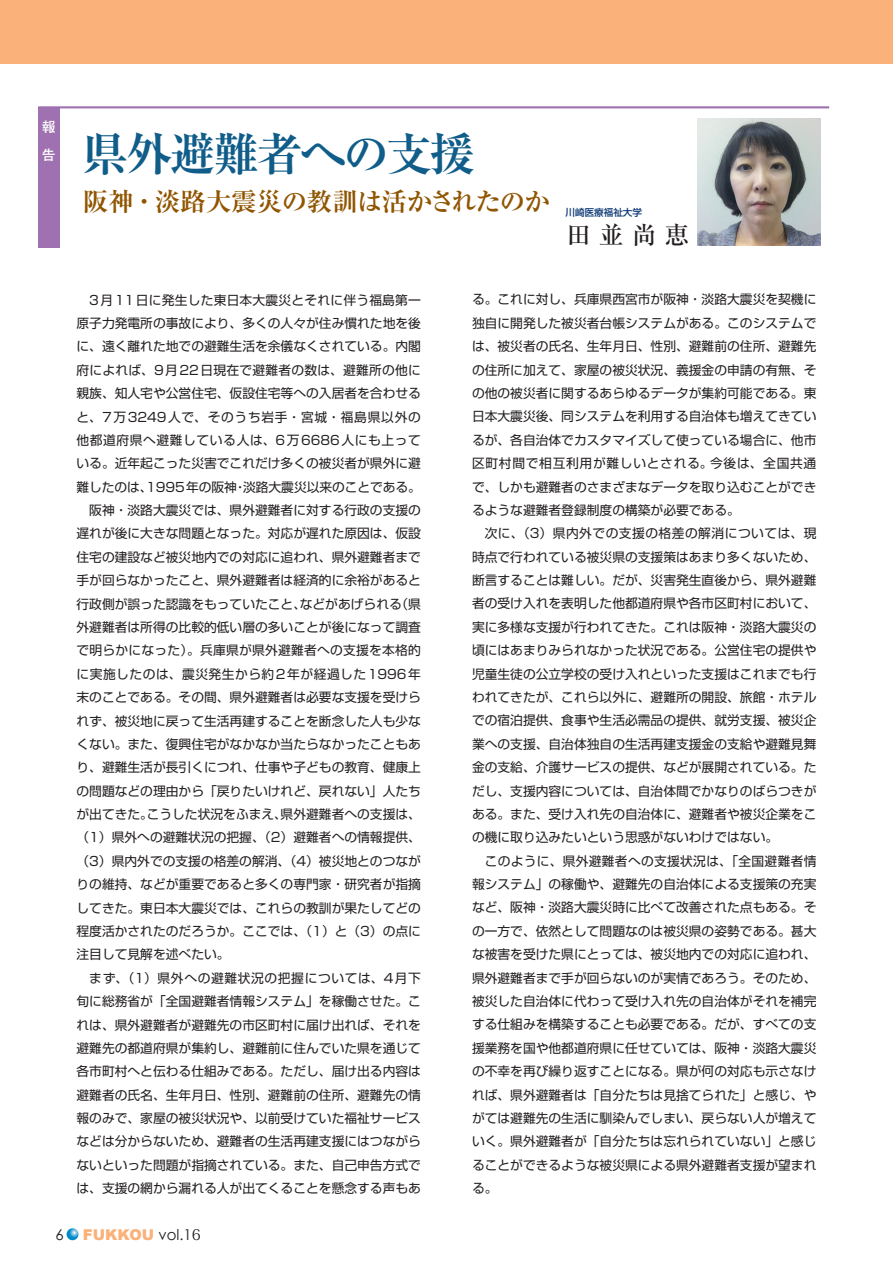
<style>
.page{position:relative;width:893px;height:1263px;background:#fff}
.page>*{position:absolute;margin:0;border:0;box-sizing:border-box;transform-origin:0 0}
.t1{font:700 45.75px "Ryumin Pro";letter-spacing:-.05em;color:#105d8a}
.t2{font:700 25.5px "Ryumin Pro";letter-spacing:-.02em;color:#905500}
.t3{font:500 24.45px "Ryumin Pro";color:#231f20}
.t4{font:900 14.85px "Arial";color:#fab27a}
.t5{font:14.85px "Century Gothic";color:#231f20}
.t6{font:700 13.8px/27.6px "Futo Go B101 Pro";color:#fff}
.t7{font:12.75px/23.4px "Shin Go Pro";color:#231f20;text-align:justify}
.t8{font:12.75px "Shin Go Pro";letter-spacing:.02em;color:#231f20}
.t9{font:12.75px "Shin Go Pro";letter-spacing:.055em;color:#231f20}
.t10{font:12.75px "Shin Go Pro";letter-spacing:.045em;color:#231f20}
.t11{font:12.75px "Shin Go Pro";letter-spacing:.04em;color:#231f20}
.t12{font:12.75px "Shin Go Pro";letter-spacing:.05em;color:#231f20}
.t13{font:500 9.6px "Shin Go Pro";color:#0a3672}
.s1{font-family:"Century Gothic";font-weight:400;color:#231f20}
.s2{font-family:"Koz Min Pro";font-weight:400;color:#231f20}
</style>
<div class="page">
<svg style="left:67px;top:1228px;width:11px;height:12px"></svg>
<div style="left:38px;top:107px;width:22px;height:141px;background:#9f71b0"></div>
<hr style="left:38px;top:106px;width:791px;height:2px;background:#9f71b0">
<img style="left:697px;top:118px;width:124px;height:128px">
<div style="left:0;top:0;width:893px;height:64px;background:#fab27a"></div>
<p class="t6" style="left:42px;top:111px;width:15px">報告</p>
<h1 class="t1" style="left:83px;top:118px;width:394px">県外避難者への支援</h1>
<h2 class="t2" style="left:83px;top:181px;width:468px">阪神・淡路大震災の教訓は活かされたのか</h2>
<p class="t13" style="left:566px;top:204px;width:78px">川崎医療福祉大学</p>
<h3 class="t3" style="left:567px;top:215px;width:124px">田 並 尚 恵</h3>
<p class="t7" style="left:89px;top:287px;width:333px">3月11日に発生した東日本大震災とそれに伴う福島第一</p>
<p class="t7" style="left:77px;top:310px;width:346px">原子力発電所の事故により、多くの人々が住み慣れた地を後</p>
<p class="t7" style="left:77px;top:333px;width:346px">に、遠く離れた地での避難生活を余儀なくされている。内閣</p>
<p class="t8" style="left:77px;top:359px;width:346px">府によれば、9月22日現在で避難者の数は、避難所の他に</p>
<p class="t7" style="left:77px;top:380px;width:346px">親族、知人宅や公営住宅、仮設住宅等への入居者を合わせる</p>
<p class="t9" style="left:77px;top:406px;width:346px">と、7万3249人で、そのうち岩手・宮城・福島県以外の</p>
<p class="t10" style="left:77px;top:430px;width:346px">他都道府県へ避難している人は、6万6686人にも上って</p>
<p class="t7" style="left:77px;top:450px;width:346px">いる。近年起こった災害でこれだけ多くの被災者が県外に避</p>
<p class="t7" style="left:77px;top:474px;width:346px">難したのは、1995年の阪神・淡路大震災以来のことである。</p>
<p class="t7" style="left:89px;top:497px;width:333px">阪神・淡路大震災では、県外避難者に対する行政の支援の</p>
<p class="t7" style="left:77px;top:520px;width:346px">遅れが後に大きな問題となった。対応が遅れた原因は、仮設</p>
<p class="t7" style="left:77px;top:544px;width:346px">住宅の建設など被災地内での対応に追われ、県外避難者まで</p>
<p class="t7" style="left:77px;top:567px;width:346px">手が回らなかったこと、県外避難者は経済的に余裕があると</p>
<p class="t7" style="left:77px;top:590px;width:346px">行政側が誤った認識をもっていたこと、などがあげられる（県</p>
<p class="t7" style="left:77px;top:614px;width:346px">外避難者は所得の比較的低い層の多いことが後になって調査</p>
<p class="t8" style="left:77px;top:640px;width:346px">で明らかになった）。兵庫県が県外避難者への支援を本格的</p>
<p class="t11" style="left:77px;top:663px;width:346px">に実施したのは、震災発生から約2年が経過した1996年</p>
<p class="t7" style="left:77px;top:684px;width:346px">末のことである。その間、県外避難者は必要な支援を受けら</p>
<p class="t7" style="left:77px;top:707px;width:346px">れず、被災地に戻って生活再建することを断念した人も少な</p>
<p class="t7" style="left:77px;top:731px;width:346px">くない。また、復興住宅がなかなか当たらなかったこともあ</p>
<p class="t7" style="left:77px;top:754px;width:346px">り、避難生活が長引くにつれ、仕事や子どもの教育、健康上</p>
<p class="t7" style="left:77px;top:778px;width:346px">の問題などの理由から「戻りたいけれど、戻れない」人たち</p>
<p class="t7" style="left:77px;top:801px;width:346px">が出てきた。こうした状況をふまえ、県外避難者への支援は、</p>
<p class="t7" style="left:77px;top:824px;width:346px">（1）県外への避難状況の把握、（2）避難者への情報提供、</p>
<p class="t7" style="left:77px;top:848px;width:346px">（3）県内外での支援の格差の解消、（4）被災地とのつなが</p>
<p class="t7" style="left:77px;top:871px;width:346px">りの維持、などが重要であると多くの専門家・研究者が指摘</p>
<p class="t7" style="left:77px;top:894px;width:346px">してきた。東日本大震災では、これらの教訓が果たしてどの</p>
<p class="t7" style="left:77px;top:918px;width:346px">程度活かされたのだろうか。ここでは、（1）と（3）の点に</p>
<p class="t7" style="left:77px;top:941px;width:155px">注目して見解を述べたい。</p>
<p class="t12" style="left:89px;top:967px;width:333px">まず、（1）県外への避難状況の把握については、4月下</p>
<p class="t7" style="left:77px;top:988px;width:346px">旬に総務省が「全国避難者情報システム」を稼働させた。こ</p>
<p class="t7" style="left:77px;top:1011px;width:346px">れは、県外避難者が避難先の市区町村に届け出れば、それを</p>
<p class="t7" style="left:77px;top:1035px;width:346px">避難先の都道府県が集約し、避難前に住んでいた県を通じて</p>
<p class="t7" style="left:77px;top:1058px;width:346px">各市町村へと伝わる仕組みである。ただし、届け出る内容は</p>
<p class="t7" style="left:77px;top:1082px;width:346px">避難者の氏名、生年月日、性別、避難前の住所、避難先の情</p>
<p class="t7" style="left:77px;top:1105px;width:346px">報のみで、家屋の被災状況や、以前受けていた福祉サービス</p>
<p class="t7" style="left:77px;top:1128px;width:346px">などは分からないため、避難者の生活再建支援にはつながら</p>
<p class="t7" style="left:77px;top:1152px;width:346px">ないといった問題が指摘されている。また、自己申告方式で</p>
<p class="t7" style="left:77px;top:1175px;width:346px">は、支援の網から漏れる人が出てくることを懸念する声もあ</p>
<p class="t5" style="left:56px;top:1225px;width:10px">6</p>
<p class="t4" style="left:83px;top:1223px;width:119px">FUKKOU <span class="s1">vol.1</span><span class="s2">6</span></p>
<p class="t7" style="left:472px;top:286px;width:346px">る。これに対し、兵庫県西宮市が阪神・淡路大震災を契機に独自に開発した被災者台帳システムがある。このシステムでは、被災者の氏名、生年月日、性別、避難前の住所、避難先の住所に加えて、家屋の被災状況、義援金の申請の有無、その他の被災者に関するあらゆるデータが集約可能である。東日本大震災後、同システムを利用する自治体も増えてきているが、各自治体でカスタマイズして使っている場合に、他市区町村間で相互利用が難しいとされる。今後は、全国共通で、しかも避難者のさまざまなデータを取り込むことができるような避難者登録制度の構築が必要である。</p>
<p class="t7" style="left:472px;top:520px;width:346px;text-indent:13px">次に、（3）県内外での支援の格差の解消については、現時点で行われている被災県の支援策はあまり多くないため、断言することは難しい。だが、災害発生直後から、県外避難者の受け入れを表明した他都道府県や各市区町村において、実に多様な支援が行われてきた。これは阪神・淡路大震災の頃にはあまりみられなかった状況である。公営住宅の提供や児童生徒の公立学校の受け入れといった支援はこれまでも行われてきたが、これら以外に、避難所の開設、旅館・ホテルでの宿泊提供、食事や生活必需品の提供、就労支援、被災企業への支援、自治体独自の生活再建支援金の支給や避難見舞金の支給、介護サービスの提供、などが展開されている。ただし、支援内容については、自治体間でかなりのばらつきがある。また、受け入れ先の自治体に、避難者や被災企業をこの機に取り込みたいという思惑がないわけではない。</p>
<p class="t7" style="left:472px;top:848px;width:346px;text-indent:13px">このように、県外避難者への支援状況は、「全国避難者情報システム」の稼働や、避難先の自治体による支援策の充実など、阪神・淡路大震災時に比べて改善された点もある。その一方で、依然として問題なのは被災県の姿勢である。甚大な被害を受けた県にとっては、被災地内での対応に追われ、県外避難者まで手が回らないのが実情であろう。そのため、被災した自治体に代わって受け入れ先の自治体がそれを補完する仕組みを構築することも必要である。だが、すべての支援業務を国や他都道府県に任せていては、阪神・淡路大震災の不幸を再び繰り返すことになる。県が何の対応も示さなければ、県外避難者は「自分たちは見捨てられた」と感じ、やがては避難先の生活に馴染んでしまい、戻らない人が増えていく。県外避難者が「自分たちは忘れられていない」と感じることができるような被災県による県外避難者支援が望まれる。</p>
</div>
